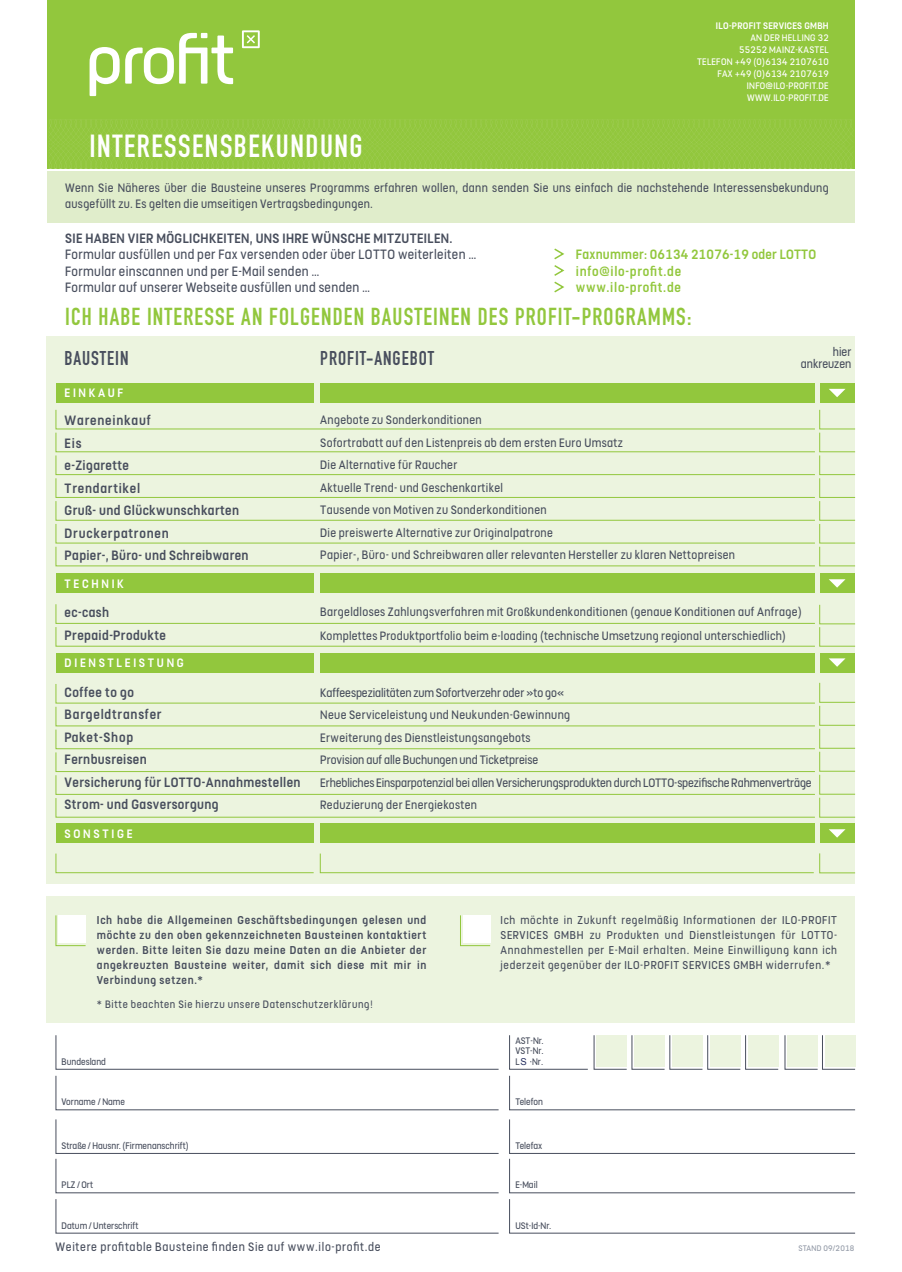
<style>
.page{position:relative;width:902px;height:1272px;background:#fff}
.page>*{position:absolute;margin:0;border:0;box-sizing:border-box;transform-origin:0 0}
.t1{font:31.5px "DIN Engschrift";letter-spacing:.05em;color:#fff}
.t2{font:24.3px "DIN Engschrift";letter-spacing:.05em;color:#92c73d}
.t3{font:19.65px "DIN Engschrift";letter-spacing:.05em;color:#484e5d}
.t4{font:500 15.15px/22.5px "FS Dillon";letter-spacing:.025em;color:#484e5d}
.t5{font:15.15px/16.5px "FS Dillon";letter-spacing:.025em;color:#484e5d}
.t6{font:500 15.15px/16.5px "FS Dillon";letter-spacing:.015em;color:#92c73d}
.t7{font:13.65px/22.5px "FS Dillon";letter-spacing:.025em;color:#484e5d}
.t8{font:13.65px/22.5px "FS Dillon";letter-spacing:-.005em;color:#484e5d}
.t9{font:13.65px "FS Dillon";letter-spacing:.05em;color:#484e5d}
.t10{font:500 13.65px "FS Dillon";letter-spacing:.2em;color:#fff}
.t11{font:13.65px/11.6px "FS Dillon";color:#484e5d;text-align:right}
.t12{font:13.5px "FS Dillon";letter-spacing:.02em;color:#484e5d}
.t13{font:500 12.75px/15px "FS Dillon";letter-spacing:.05em;color:#484e5d;text-align:justify}
.t14{font:12.75px/15px "FS Dillon";letter-spacing:.05em;color:#484e5d;text-align:justify}
.t15{font:12px "FS Dillon";letter-spacing:.05em;color:#484e5d}
.t16{font:10.65px/10.5px "FS Dillon";color:#484e5d;text-align:justify}
.t17{font:10.65px/12px "FS Dillon";letter-spacing:.025em;color:#fff;text-align:right}
.t18{font:500 10.65px "FS Dillon";letter-spacing:.025em;color:#fff}
.t19{font:10.5px/12px "FS Dillon";letter-spacing:.025em;color:#fff}
.t20{font:9.45px "Arial";color:#212b5d}
.t21{font:9px "FS Dillon";letter-spacing:.025em;color:#949ba8}
</style>
<div class="page">
<div style="left:47px;top:172px;width:807px;height:51px;background:#e0edcb"></div>
<div style="left:47px;top:336px;width:808px;height:548px;background:#ecf4df"></div>
<div style="left:47px;top:896px;width:808px;height:127px;background:#ecf4df"></div>
<svg style="left:55px;top:1035px;width:444px;height:34px"></svg>
<svg style="left:55px;top:915px;width:31px;height:31px"></svg>
<svg style="left:55px;top:1075px;width:444px;height:35px"></svg>
<svg style="left:55px;top:1119px;width:444px;height:114px"></svg>
<div style="left:58px;top:915px;width:28px;height:27px;background:#fff"></div>
<svg style="left:460px;top:915px;width:30px;height:31px"></svg>
<div style="left:463px;top:915px;width:27px;height:27px;background:#fff"></div>
<svg style="left:509px;top:1119px;width:346px;height:114px"></svg>
<svg style="left:554px;top:248px;width:11px;height:45px"></svg>
<div style="left:56px;top:573px;width:257px;height:20px;background:#92c73d"></div>
<div style="left:320px;top:573px;width:495px;height:20px;background:#92c73d"></div>
<div style="left:819px;top:573px;width:35px;height:20px;background:#92c73d"></div>
<svg style="left:829px;top:579px;width:16px;height:8px"></svg>
<svg style="left:55px;top:604px;width:800px;height:42px"></svg>
<div style="left:56px;top:383px;width:257px;height:20px;background:#92c73d"></div>
<svg style="left:55px;top:409px;width:800px;height:157px"></svg>
<div style="left:320px;top:383px;width:495px;height:20px;background:#92c73d"></div>
<div style="left:819px;top:383px;width:35px;height:20px;background:#92c73d"></div>
<svg style="left:829px;top:389px;width:16px;height:8px"></svg>
<div style="left:56px;top:652px;width:257px;height:20px;background:#92c73d"></div>
<div style="left:56px;top:823px;width:257px;height:20px;background:#92c73d"></div>
<div style="left:320px;top:652px;width:495px;height:20px;background:#92c73d"></div>
<div style="left:819px;top:652px;width:35px;height:20px;background:#92c73d"></div>
<svg style="left:829px;top:658px;width:16px;height:8px"></svg>
<div style="left:320px;top:823px;width:495px;height:20px;background:#92c73d"></div>
<div style="left:819px;top:823px;width:35px;height:20px;background:#92c73d"></div>
<svg style="left:829px;top:829px;width:16px;height:8px"></svg>
<svg style="left:55px;top:682px;width:800px;height:135px"></svg>
<svg style="left:55px;top:853px;width:800px;height:20px"></svg>
<div style="left:47px;top:0;width:807px;height:168px;background:#92c73d"></div>
<svg style="left:49px;top:119px;width:804px;height:50px"></svg>
<svg style="left:242px;top:30px;width:18px;height:18px"></svg>
<svg style="left:90px;top:33px;width:143px;height:63px"></svg>
<svg style="left:509px;top:1035px;width:346px;height:75px"></svg>
<h1 class="t1" style="left:90px;top:127px;width:274px">INTERESSENSBEKUNDUNG</h1>
<p class="t18" style="left:716px;top:18px;width:114px">ILO-PROFIT SERVICES GMBH</p>
<p class="t17" style="left:697px;top:31px;width:133px">AN DER HELLING 32<br>55252 MAINZ-KASTEL<br>TELEFON +49 (0)6134 2107610<br>FAX +49 (0)6134 2107619</p>
<p class="t19" style="left:746px;top:79px;width:83px">INFO@ILO-PROFIT.DE<br>WWW.ILO-PROFIT.DE</p>
<p class="t7" style="left:65px;top:178px;width:765px;line-height:16.6px">Wenn Sie Näheres über die Bausteine unseres Programms erfahren wollen, dann senden Sie uns einfach die nachstehende Interessensbekundung ausgefüllt zu. Es gelten die umseitigen Vertragsbedingungen.</p>
<p class="t4" style="left:65px;top:225px;width:389px">SIE HABEN VIER MÖGLICHKEITEN, UNS IHRE WÜNSCHE MITZUTEILEN.</p>
<p class="t5" style="left:65px;top:245px;width:413px">Formular ausfüllen und per Fax versenden oder über LOTTO weiterleiten …<br>Formular einscannen und per E-Mail senden …<br>Formular auf unserer Webseite ausfüllen und senden …</p>
<p class="t6" style="left:576px;top:245px;width:242px">Faxnummer: 06134 21076-19 oder LOTTO info@ilo-profit.de<br>www.ilo-profit.de</p>
<h2 class="t2" style="left:65px;top:302px;width:627px">ICH HABE INTERESSE AN FOLGENDEN BAUSTEINEN DES PROFIT-PROGRAMMS:</h2>
<h3 class="t3" style="left:65px;top:346px;width:65px">BAUSTEIN</h3>
<h3 class="t3" style="left:320px;top:346px;width:115px">PROFIT-ANGEBOT</h3>
<p class="t11" style="left:800px;top:345px;width:52px">hier ankreuzen</p>
<p class="t10" style="left:65px;top:383px;width:60px">EINKAUF</p>
<p class="t7" style="left:320px;top:408px;width:416px">Angebote zu Sonderkonditionen<br>Sofortrabatt auf den Listenpreis ab dem ersten Euro Umsatz<br>Die Alternative für Raucher<br>Aktuelle Trend- und Geschenkartikel<br>Tausende von Motiven zu Sonderkonditionen<br>Die preiswerte Alternative zur Originalpatrone<br>Papier-, Büro- und Schreibwaren aller relevanten Hersteller zu klaren Nettopreisen</p>
<p class="t4" style="left:65px;top:408px;width:185px">Wareneinkauf<br>Eis<br>e-Zigarette<br>Trendartikel<br>Gruß- und Glückwunschkarten<br>Druckerpatronen<br>Papier-, Büro- und Schreibwaren</p>
<p class="t10" style="left:65px;top:574px;width:61px">TECHNIK</p>
<p class="t4" style="left:65px;top:600px;width:103px">ec-cash<br>Prepaid-Produkte</p>
<p class="t10" style="left:65px;top:653px;width:121px">DIENSTLEISTUNG</p>
<p class="t7" style="left:320px;top:600px;width:483px">Bargeldloses Zahlungsverfahren mit Großkundenkonditionen (genaue Konditionen auf Anfrage)</p>
<p class="t12" style="left:320px;top:627px;width:467px">Komplettes Produktportfolio beim e-loading (technische Umsetzung regional unterschiedlich)</p>
<p class="t4" style="left:65px;top:679px;width:237px">Coffee to go<br>Bargeldtransfer<br>Paket-Shop<br>Fernbusreisen<br>Versicherung für LOTTO-Annahmestellen<br>Strom- und Gasversorgung</p>
<p class="t8" style="left:320px;top:680px;width:493px">Kaffeespezialitäten zum Sofortverzehr oder »to go«<br>Neue Serviceleistung und Neukunden-Gewinnung<br>Erweiterung des Dienstleistungsangebots<br>Provision auf alle Buchungen und Ticketpreise<br>Erhebliches Einsparpotenzial bei allen Versicherungsprodukten durch LOTTO-spezifische Rahmenverträge</p>
<p class="t12" style="left:320px;top:796px;width:158px">Reduzierung der Energiekosten</p>
<p class="t10" style="left:65px;top:823px;width:69px">SONSTIGE</p>
<p class="t13" style="left:97px;top:911px;width:331px">Ich habe die Allgemeinen Geschäftsbedingungen gelesen und möchte zu den oben gekennzeichneten Bausteinen kontaktiert werden. Bitte leiten Sie dazu meine Daten an die Anbieter der angekreuzten Bausteine weiter, damit sich diese mit mir in Verbindung setzen.*</p>
<p class="t14" style="left:500px;top:911px;width:338px">Ich möchte in Zukunft regelmäßig Informationen der ILO-PROFIT SERVICES GMBH zu Produkten und Dienstleistungen für LOTTO-Annahmestellen per E-Mail erhalten. Meine Einwilligung kann ich jederzeit gegenüber der ILO-PROFIT SERVICES GMBH widerrufen.*</p>
<p class="t15" style="left:97px;top:996px;width:277px">* Bitte beachten Sie hierzu unsere Datenschutzerklärung!</p>
<p class="t16" style="left:62px;top:1055px;width:46px">Bundesland</p>
<p class="t16" style="left:62px;top:1096px;width:65px">Vorname / Name</p>
<p class="t16" style="left:62px;top:1139px;width:128px">Straße / Hausnr. (Firmenanschrift)</p>
<p class="t16" style="left:62px;top:1179px;width:33px">PLZ / Ort</p>
<p class="t16" style="left:62px;top:1219px;width:78px">Datum / Unterschrift</p>
<p class="t9" style="left:56px;top:1237px;width:326px">Weitere profitable Bausteine finden Sie auf www.ilo-profit.de</p>
<p class="t16" style="left:515px;top:1034px;width:30px">AST-Nr.<br>VST-Nr.<br>LVS-Nr.</p>
<p class="t16" style="left:515px;top:1096px;width:29px">Telefon</p>
<p class="t16" style="left:515px;top:1139px;width:28px">Telefax</p>
<p class="t16" style="left:515px;top:1179px;width:24px">E-Mail</p>
<p class="t16" style="left:515px;top:1219px;width:37px">USt-Id-Nr.</p>
<p class="t20" style="left:520px;top:1056px;width:8px">S</p>
<p class="t21" style="left:798px;top:1242px;width:58px">STAND 09/2018</p>
</div>
